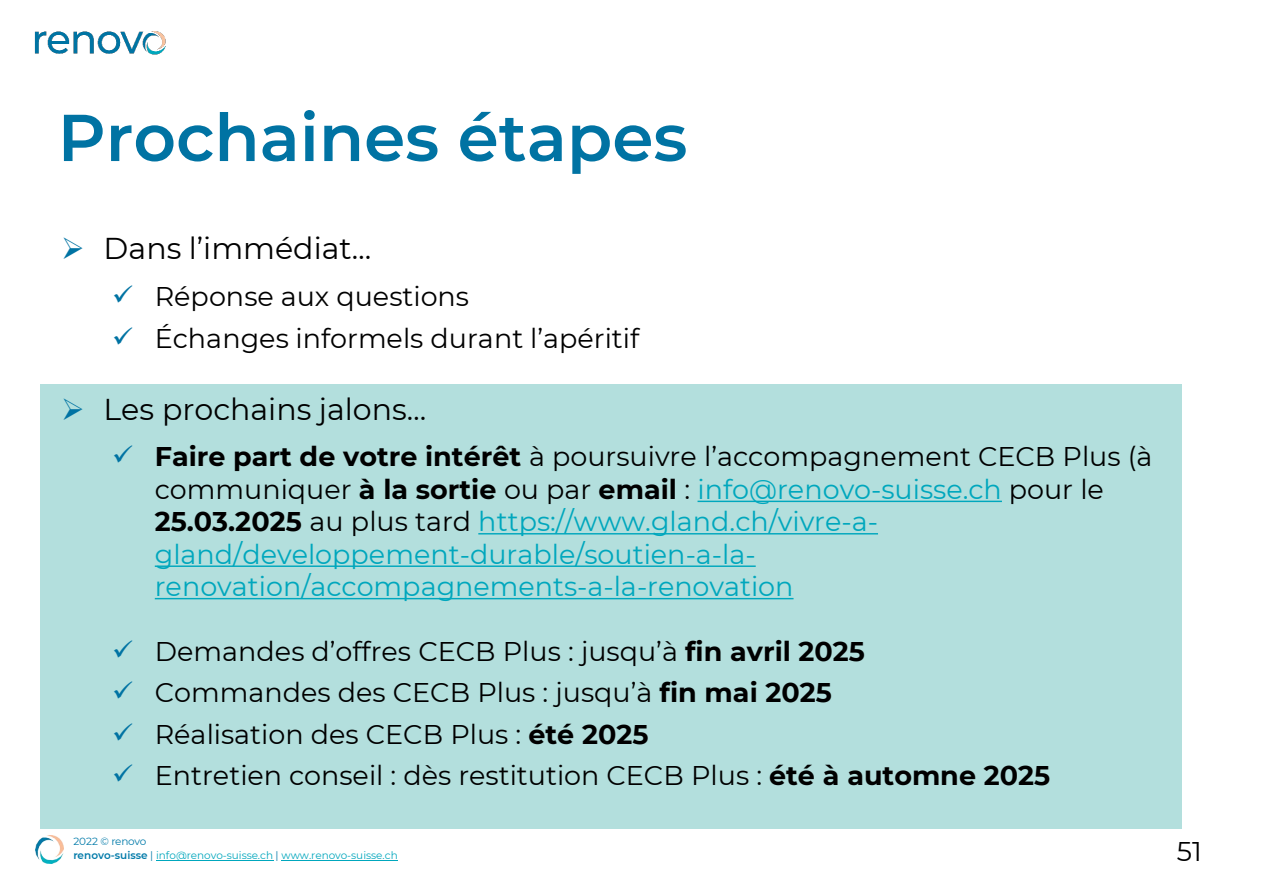
<style>
.page{position:relative;width:1264px;height:894px;background:#fff}
.page>*{position:absolute;margin:0;border:0;box-sizing:border-box;transform-origin:0 0}
.t1{font:600 66px "Montserrat";color:#0073a3}
.t2{font:30px "Montserrat";color:#000}
.t3{font:27px/32.4px "Montserrat";color:#00a7bd}
.t4{font:27px "Montserrat";color:#000}
.t5{font:10.5px/14.1px "Montserrat";letter-spacing:-.005em;color:#00a7bd}
.s1{color:#0073a3}
.s2{font-weight:700;color:#000}
.s3{color:#000}
.s4{font-weight:700}
.s5{color:#007aa9}
.s6{font-weight:600;color:#007aa9}
</style>
<div class="page">
<img style="left:35px;top:835px;width:28px;height:27px">
<hr style="left:156px;top:859px;width:117px;height:1px;background:#00a7bd">
<hr style="left:281px;top:859px;width:116px;height:1px;background:#00a7bd">
<img style="left:34px;top:31px;width:132px;height:24px">
<div style="left:40px;top:384px;width:1140px;height:444px;background:#b3dfdd"></div>
<svg style="left:697px;top:500px;width:304px;height:2px"></svg>
<svg style="left:478px;top:533px;width:399px;height:1px"></svg>
<svg style="left:155px;top:565px;width:600px;height:2px"></svg>
<svg style="left:155px;top:597px;width:638px;height:2px"></svg>
<h2 class="t1" style="left:58px;top:91px;width:631px">Prochaines étapes</h2>
<p class="t2" style="left:61px;top:228px;width:311px"><span class="s1">➢</span> Dans l’immédiat…</p>
<p class="t4" style="left:112px;top:278px;width:358px"><span class="s1">✓</span> Réponse aux questions</p>
<p class="t4" style="left:112px;top:319px;width:528px"><span class="s1">✓</span> Échanges informels durant l’apéritif</p>
<p class="t2" style="left:61px;top:388px;width:366px"><span class="s1">➢</span> Les prochains jalons…</p>
<p class="t3" style="left:155px;top:439px;width:998px;text-indent:-43px"><span class="s1">✓</span> <span class="s2">Faire part de votre intérêt</span> <span class="s3">à poursuivre l’accompagnement CECB Plus (à communiquer</span> <span class="s2">à la sortie</span> <span class="s3">ou par</span> <span class="s2">email</span> <span class="s3">:</span> info@renovo-suisse.ch <span class="s3">pour le </span><span class="s2">25.03.2025</span> <span class="s3">au plus tard</span> https://www.gland.ch/vivre-a&shy;gland/developpement-durable/soutien-a-la&shy;renovation/accompagnements-a-la-renovation</p>
<p class="t4" style="left:112px;top:632px;width:754px"><span class="s1">✓</span> Demandes d’offres CECB Plus : jusqu’à <span class="s4">fin avril 2025</span></p>
<p class="t4" style="left:112px;top:674px;width:721px"><span class="s1">✓</span> Commandes des CECB Plus : jusqu’à <span class="s4">fin mai 2025</span></p>
<p class="t4" style="left:112px;top:715px;width:538px"><span class="s1">✓</span> Réalisation des CECB Plus : <span class="s4">été 2025</span></p>
<p class="t4" style="left:112px;top:756px;width:939px"><span class="s1">✓</span> Entretien conseil : dès restitution CECB Plus : <span class="s4">été à automne 2025</span></p>
<p class="t5" style="left:73px;top:834px;width:326px"><span class="s5">2022 © renovo<br></span><span class="s6">renovo-suisse</span> <span class="s5">|</span> info@renovo-suisse.ch <span class="s5">|</span> www.renovo-suisse.ch</p>
<p class="t4" style="left:1176px;top:832px;width:27px">51</p>
</div>
